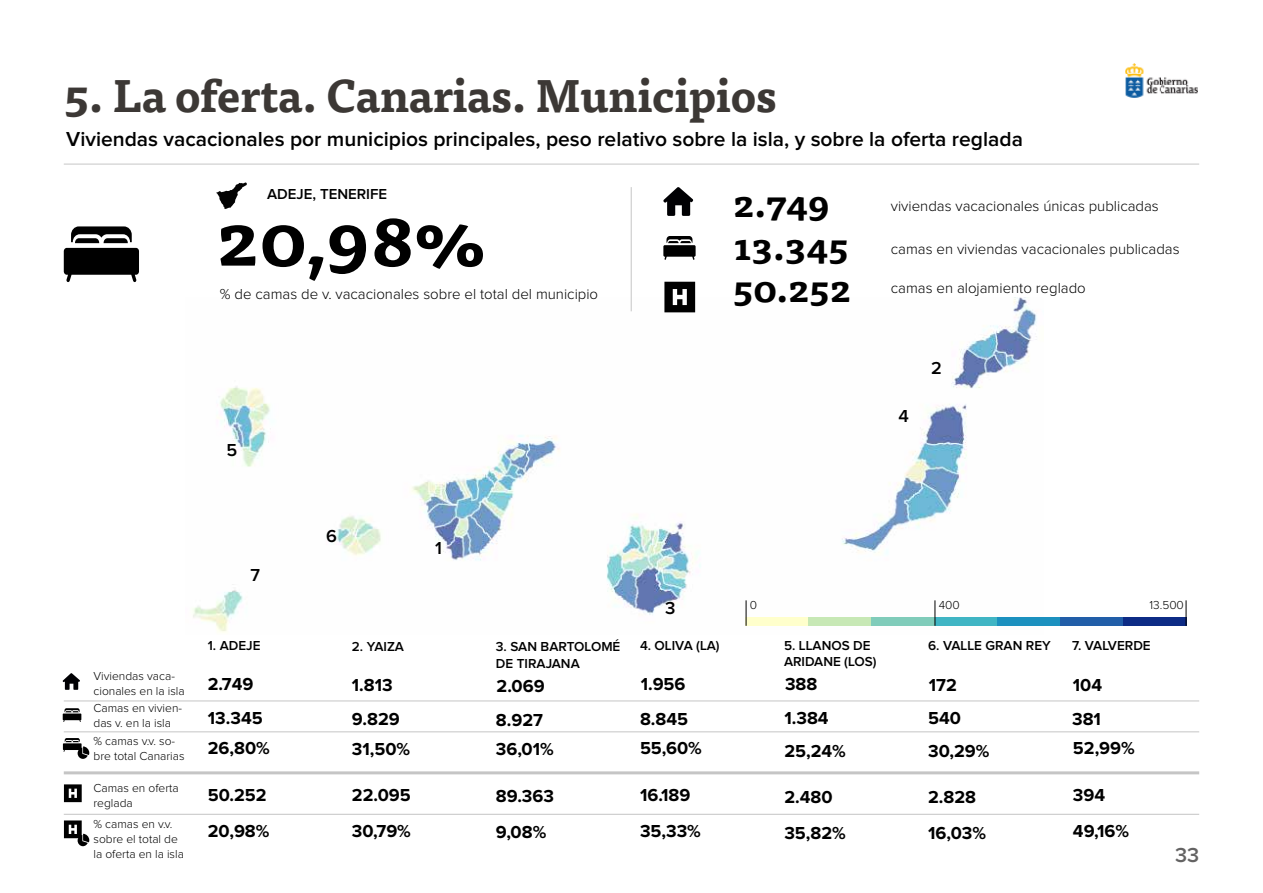
<style>
.page{position:relative;width:1263px;height:893px;background:#fff}
.page>*{position:absolute;margin:0;border:0;box-sizing:border-box;transform-origin:0 0}
.t1{font:700 72px "Tisa OT";color:#000}
.t2{font:700 45px "Tisa OT";letter-spacing:-.01em;color:#3c3835}
.t3{font:700 36px/42.5px "Tisa OT";color:#000}
.t4{font:600 21px "Proxima Nova";color:#000}
.t5{font:600 21px "Proxima Nova";color:#646363}
.t6{font:700 18px/36px "Proxima Nova";color:#000}
.t7{font:600 18px "Proxima Nova";color:#000}
.t8{font:300 15px "Proxima Nova";color:#000}
.t9{font:600 15px "Proxima Nova";color:#000}
.t10{font:600 13.5px/16.2px "Proxima Nova";color:#000}
.t11{font:300 12px/15px "Proxima Nova";color:#000}
</style>
<div class="page">
<img style="left:1126px;top:64px;width:72px;height:33px">
<img style="left:192px;top:297px;width:852px;height:336px">
<div style="left:746px;top:617px;width:63px;height:8px;background:#ffc"></div>
<div style="left:808px;top:617px;width:64px;height:8px;background:#c7e8b5"></div>
<div style="left:872px;top:617px;width:63px;height:8px;background:#80ccba"></div>
<div style="left:935px;top:617px;width:63px;height:8px;background:#40b5c4"></div>
<div style="left:997px;top:617px;width:64px;height:8px;background:#1c91bf"></div>
<div style="left:1060px;top:617px;width:64px;height:8px;background:#215ea8"></div>
<div style="left:1123px;top:617px;width:63px;height:8px;background:#0d2b85"></div>
<svg style="left:1186px;top:600px;width:1px;height:26px"></svg>
<svg style="left:746px;top:600px;width:1px;height:26px"></svg>
<svg style="left:934px;top:600px;width:1px;height:26px"></svg>
<hr style="left:64px;top:164px;width:1135px;height:1px;background:#c6c6c6">
<svg style="left:63px;top:708px;width:18px;height:14px"></svg>
<svg style="left:63px;top:673px;width:17px;height:17px"></svg>
<hr style="left:64px;top:701px;width:1135px;height:1px;background:#c5c5c5">
<hr style="left:64px;top:731px;width:1135px;height:1px;background:#c5c5c5">
<hr style="left:64px;top:771px;width:1135px;height:3px;background:#c5c5c5">
<hr style="left:64px;top:814px;width:1135px;height:1px;background:#c5c5c5">
<svg style="left:63px;top:738px;width:26px;height:21px"></svg>
<svg style="left:64px;top:820px;width:25px;height:26px"></svg>
<svg style="left:64px;top:784px;width:18px;height:18px"></svg>
<svg style="left:64px;top:226px;width:75px;height:56px"></svg>
<svg style="left:216px;top:182px;width:31px;height:27px"></svg>
<hr style="left:631px;top:187px;width:1px;height:124px;background:#c5c5c5">
<svg style="left:663px;top:236px;width:33px;height:24px"></svg>
<svg style="left:663px;top:187px;width:30px;height:29px"></svg>
<svg style="left:664px;top:282px;width:31px;height:30px"></svg>
<h2 class="t2" style="left:64px;top:68px;width:714px">5. La oferta. Canarias. Municipios</h2>
<p class="t4" style="left:66px;top:130px;width:958px">Viviendas vacacionales por municipios principales, peso relativo sobre la isla, y sobre la oferta reglada</p>
<p class="t9" style="left:267px;top:187px;width:122px">ADEJE, TENERIFE</p>
<h1 class="t1" style="left:216px;top:195px;width:270px">20,98%</h1>
<p class="t8" style="left:220px;top:287px;width:380px">% de camas de v. vacacionales sobre el total del municipio</p>
<p class="t7" style="left:226px;top:442px;width:12px">5</p>
<p class="t7" style="left:250px;top:567px;width:11px">7</p>
<p class="t7" style="left:326px;top:528px;width:12px">6</p>
<p class="t7" style="left:435px;top:540px;width:8px">1</p>
<h3 class="t3" style="left:733px;top:184px;width:120px">2.749<br>13.345<br>50.252</h3>
<p class="t8" style="left:891px;top:199px;width:269px">viviendas vacacionales únicas publicadas</p>
<p class="t8" style="left:891px;top:242px;width:290px">camas en viviendas vacacionales publicadas</p>
<p class="t8" style="left:891px;top:282px;width:196px">camas en alojamiento reglado</p>
<p class="t7" style="left:898px;top:407px;width:12px">4</p>
<p class="t7" style="left:931px;top:359px;width:12px">2</p>
<p class="t7" style="left:665px;top:600px;width:12px">3</p>
<p class="t11" style="left:750px;top:598px;width:9px">0</p>
<p class="t11" style="left:939px;top:598px;width:23px">400</p>
<p class="t11" style="left:1149px;top:598px;width:36px">13.500</p>
<p class="t11" style="left:93px;top:669px;width:93px">Viviendas vaca&shy;cionales en la isla</p>
<p class="t11" style="left:93px;top:701px;width:90px">Camas en vivien&shy;das v. en la isla</p>
<p class="t11" style="left:93px;top:734px;width:93px">% camas v.v. so&shy;bre total Canarias</p>
<p class="t11" style="left:93px;top:781px;width:87px">Camas en oferta reglada</p>
<p class="t11" style="left:93px;top:817px;width:92px">% camas en v.v. sobre el total de la oferta en la isla</p>
<p class="t10" style="left:208px;top:638px;width:54px">1. ADEJE</p>
<p class="t10" style="left:496px;top:639px;width:126px">3. SAN BARTOLOMÉ<br>DE TIRAJANA</p>
<p class="t10" style="left:352px;top:638px;width:54px">2. YAIZA</p>
<p class="t10" style="left:640px;top:638px;width:81px">4. OLIVA (LA)</p>
<p class="t10" style="left:784px;top:638px;width:88px">5. LLANOS DE</p>
<p class="t10" style="left:928px;top:638px;width:124px">6. VALLE GRAN REY</p>
<p class="t10" style="left:1072px;top:638px;width:80px">7. VALVERDE</p>
<p class="t10" style="left:784px;top:654px;width:94px">ARIDANE (LOS)</p>
<p class="t6" style="left:208px;top:668px;width:56px;line-height:34px">2.749<br>13.345</p>
<p class="t6" style="left:208px;top:731px;width:64px">26,80%</p>
<p class="t6" style="left:208px;top:777px;width:63px">50.252<br>20,98%</p>
<p class="t6" style="left:352px;top:669px;width:49px;line-height:34px">1.813<br>9.829</p>
<p class="t6" style="left:352px;top:731px;width:60px">31,50%</p>
<p class="t6" style="left:352px;top:778px;width:61px">22.095<br>30,79%</p>
<p class="t6" style="left:496px;top:669px;width:50px;line-height:34px">2.069<br>8.927</p>
<p class="t6" style="left:496px;top:732px;width:59px">36,01%</p>
<p class="t6" style="left:496px;top:779px;width:60px">89.363<br>9,08%</p>
<p class="t6" style="left:640px;top:667px;width:50px;line-height:34.8px">1.956<br>8.845</p>
<p class="t6" style="left:640px;top:731px;width:63px">55,60%</p>
<p class="t6" style="left:640px;top:777px;width:62px">16.189<br>35,33%</p>
<p class="t6" style="left:784px;top:667px;width:46px;line-height:34.8px">388<br>1.384</p>
<p class="t6" style="left:784px;top:734px;width:63px">25,24%</p>
<p class="t6" style="left:784px;top:780px;width:63px">2.480<br>35,82%</p>
<p class="t6" style="left:928px;top:669px;width:63px;line-height:33px">172<br>540<br>30,29%</p>
<p class="t6" style="left:928px;top:780px;width:59px">2.828<br>16,03%</p>
<p class="t6" style="left:1072px;top:669px;width:32px;line-height:33.5px">104<br>381</p>
<p class="t6" style="left:1073px;top:731px;width:63px">52,99%</p>
<p class="t6" style="left:1073px;top:777px;width:58px">394<br>49,16%</p>
<p class="t5" style="left:1175px;top:845px;width:26px">33</p>
</div>
